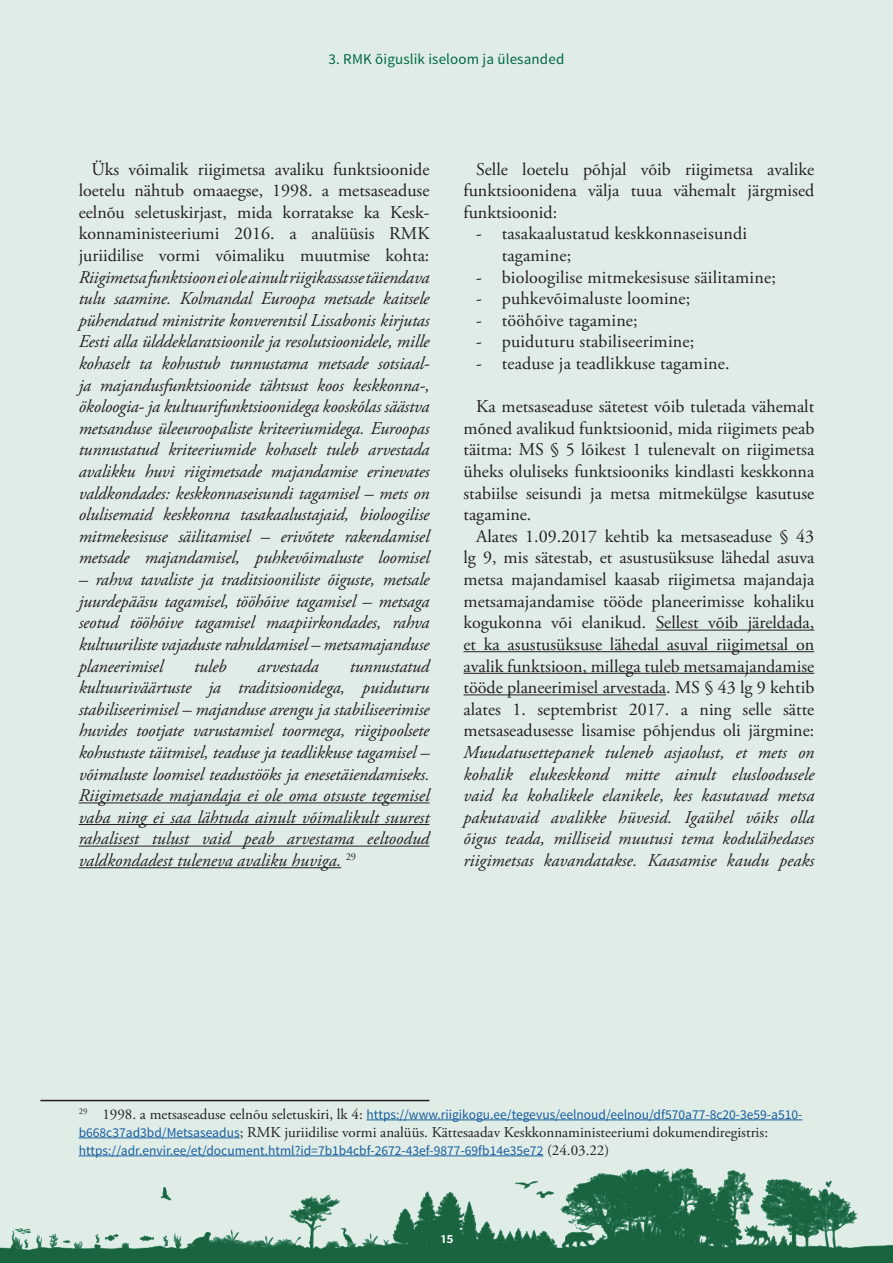
<style>
.page{position:relative;width:893px;height:1263px;background:#e0ede7}
.page>*{position:absolute;margin:0;border:0;box-sizing:border-box;transform-origin:0 0}
.põhitekst{font:italic 18px/21.6px "Adobe Garamond Pro";letter-spacing:-.01em;color:#231f20;text-align:justify}
.põhitekst-2{font:18px/21.6px "Adobe Garamond Pro";letter-spacing:.01em;color:#231f20;text-align:justify}
.joonealune_kiri{font:15px "Adobe Garamond Pro";color:#231f20}
.päis{font:15px "Source Sans Pro";letter-spacing:.01em;color:#00693f}
.t1{font:600 15px "Source Sans Pro";color:#fff}
.joonealune_kiri-2{font:13.5px "Source Sans Pro";color:#175d9e}
.s1{font-style:normal}
.s2{font-style:italic}
.s3{font-family:"Adobe Garamond Pro";font-size:15px;color:#231f20}
.s4{font-family:"Source Sans Pro";font-size:13.5px;color:#175d9e}
</style>
<div class="page">
<img style="left:0;top:1099px;width:893px;height:164px">
<hr style="left:79px;top:802px;width:350px;height:1px;background:#231f20">
<hr style="left:79px;top:824px;width:350px;height:1px;background:#231f20">
<hr style="left:79px;top:846px;width:350px;height:1px;background:#231f20">
<hr style="left:79px;top:867px;width:262px;height:1px;background:#231f20">
<hr style="left:40px;top:1100px;width:389px;height:1px;background:#231f20">
<hr style="left:367px;top:1119px;width:435px;height:1px;background:#175d9e">
<hr style="left:79px;top:1137px;width:161px;height:1px;background:#175d9e">
<hr style="left:79px;top:1155px;width:464px;height:1px;background:#175d9e">
<hr style="left:656px;top:630px;width:158px;height:1px;background:#231f20">
<hr style="left:463px;top:651px;width:351px;height:1px;background:#231f20">
<hr style="left:463px;top:673px;width:351px;height:1px;background:#231f20">
<hr style="left:463px;top:694px;width:203px;height:1px;background:#231f20">
<p class="päis" style="left:329px;top:49px;width:237px">3. RMK õiguslik iseloom ja ülesanded</p>
<p class="põhitekst" style="left:79px;top:159px;width:352px;text-indent:13px"><span class="s1">Üks võimalik riigimetsa avaliku funktsioonide loetelu nähtub omaaegse, 1998. a metsaseaduse eelnõu seletuskirjast, mida korratakse ka Kesk&shy;konnaministeeriumi 2016. a analüüsis RMK juriidilise vormi võimaliku muutmise kohta:<br></span>Riigimetsa funktsioon ei ole ainult riigikassasse täiendava tulu saamine. Kolmandal Euroopa metsade kaitsele pühendatud ministrite konverentsil Lissabonis kirjutas Eesti alla ülddeklaratsioonile ja resolutsioonidele, mille kohaselt ta kohustub tunnustama metsade sotsiaal&shy;ja majandusfunktsioonide tähtsust koos keskkonna-, ökoloogia- ja kultuurifunktsioonidega kooskõlas säästva metsanduse üleeuroopaliste kriteeriumidega. Euroopas tunnustatud kriteeriumide kohaselt tuleb arvestada avalikku huvi riigimetsade majandamise erinevates valdkondades: keskkonnaseisundi tagamisel – mets on olulisemaid keskkonna tasakaalustajaid, bioloogilise mitmekesisuse säilitamisel – erivõtete rakendamisel metsade majandamisel, puhkevõimaluste loomisel</p>
<p class="põhitekst" style="left:79px;top:569px;width:352px">– rahva tavaliste ja traditsiooniliste õiguste, metsale juurdepääsu tagamisel, tööhõive tagamisel – metsaga seotud tööhõive tagamisel maapiirkondades, rahva kultuuriliste vajaduste rahuldamisel – metsamajanduse planeerimisel</p>
<p class="põhitekst" style="left:79px;top:655px;width:352px;text-indent:271px">tunnustatud kultuuriväärtuste ja traditsioonidega, puiduturu stabiliseerimisel – majanduse arengu ja stabiliseerimise huvides tootjate varustamisel toormega, riigipoolsete kohustuste täitmisel, teaduse ja teadlikkuse tagamisel – võimaluste loomisel teadustööks ja enesetäiendamiseks.<br>Riigimetsade majandaja ei ole oma otsuste tegemisel vaba ning ei saa lähtuda ainult võimalikult suurest rahalisest tulust vaid peab arvestama eeltoodud valdkondadest tuleneva avaliku huviga. <sup>29</sup></p>
<p class="põhitekst" style="left:194px;top:655px;width:34px">tuleb</p>
<p class="põhitekst" style="left:258px;top:655px;width:63px">arvestada</p>
<p class="põhitekst-2" style="left:463px;top:159px;width:352px;text-indent:13px">Selle loetelu põhjal võib riigimetsa avalike funktsioonidena välja tuua vähemalt järgmised funktsioonid:</p>
<p class="põhitekst-2" style="left:502px;top:224px;width:247px;text-indent:-26px">- tasakaalustatud keskkonnaseisundi tagamine;</p>
<p class="põhitekst-2" style="left:476px;top:267px;width:301px">- bioloogilise mitmekesisuse säilitamine;</p>
<p class="põhitekst-2" style="left:476px;top:288px;width:215px">- puhkevõimaluste loomine;</p>
<p class="põhitekst-2" style="left:476px;top:310px;width:163px">- tööhõive tagamine;</p>
<p class="põhitekst-2" style="left:476px;top:332px;width:219px">- puiduturu stabiliseerimine;</p>
<p class="põhitekst-2" style="left:476px;top:353px;width:255px">- teaduse ja teadlikkuse tagamine.</p>
<p class="põhitekst-2" style="left:463px;top:396px;width:352px;text-indent:13px">Ka metsaseaduse sätetest võib tuletada vähemalt mõned avalikud funktsioonid, mida riigimets peab täitma: MS § 5 lõikest 1 tulenevalt on riigimetsa üheks oluliseks funktsiooniks kindlasti keskkonna stabiilse seisundi ja metsa mitmekülgse kasutuse tagamine.</p>
<p class="põhitekst-2" style="left:463px;top:526px;width:352px;text-indent:13px">Alates 1.09.2017 kehtib ka metsaseaduse § 43 lg 9, mis sätestab, et asustusüksuse lähedal asuva metsa majandamisel kaasab riigimetsa majandaja metsamajandamise tööde planeerimisse kohaliku kogukonna või elanikud. Sellest võib järeldada, et ka asustusüksuse lähedal asuval riigimetsal on avalik funktsioon, millega tuleb metsamajandamise tööde planeerimisel arvestada. MS § 43 lg 9 kehtib alates 1. septembrist 2017. a ning selle sätte metsaseadusesse lisamise põhjendus oli järgmine:<br><span class="s2">Muudatusettepanek tuleneb asjaolust, et mets on kohalik elukeskkond mitte ainult elusloodusele vaid ka kohalikele elanikele, kes kasutavad metsa pakutavaid avalikke hüvesid. Igaühel võiks olla õigus teada, milliseid muutusi tema kodulähedases riigimetsas kavandatakse. Kaasamise kaudu peaks</span></p>
<p class="joonealune_kiri-2" style="left:79px;top:1106px;width:725px"><sup>29</sup> <span class="s3">1998. a metsaseaduse eelnõu seletuskiri, lk 4:</span> https://www.riigikogu.ee/tegevus/eelnoud/eelnou/df570a77-8c20-3e59-a510-</p>
<p class="joonealune_kiri" style="left:79px;top:1123px;width:691px"><span class="s4">b668c37ad3bd/Metsaseadus</span>; RMK juriidilise vormi analüüs. Kättesaadav Keskkonnaministeeriumi dokumendiregistris:</p>
<p class="joonealune_kiri-2" style="left:79px;top:1142px;width:532px">https://adr.envir.ee/et/document.html?id=7b1b4cbf-2672-43ef-9877-69fb14e35e72 <span class="s3">(24.03.22)</span></p>
<p class="t1" style="left:441px;top:1228px;width:14px">15</p>
</div>
